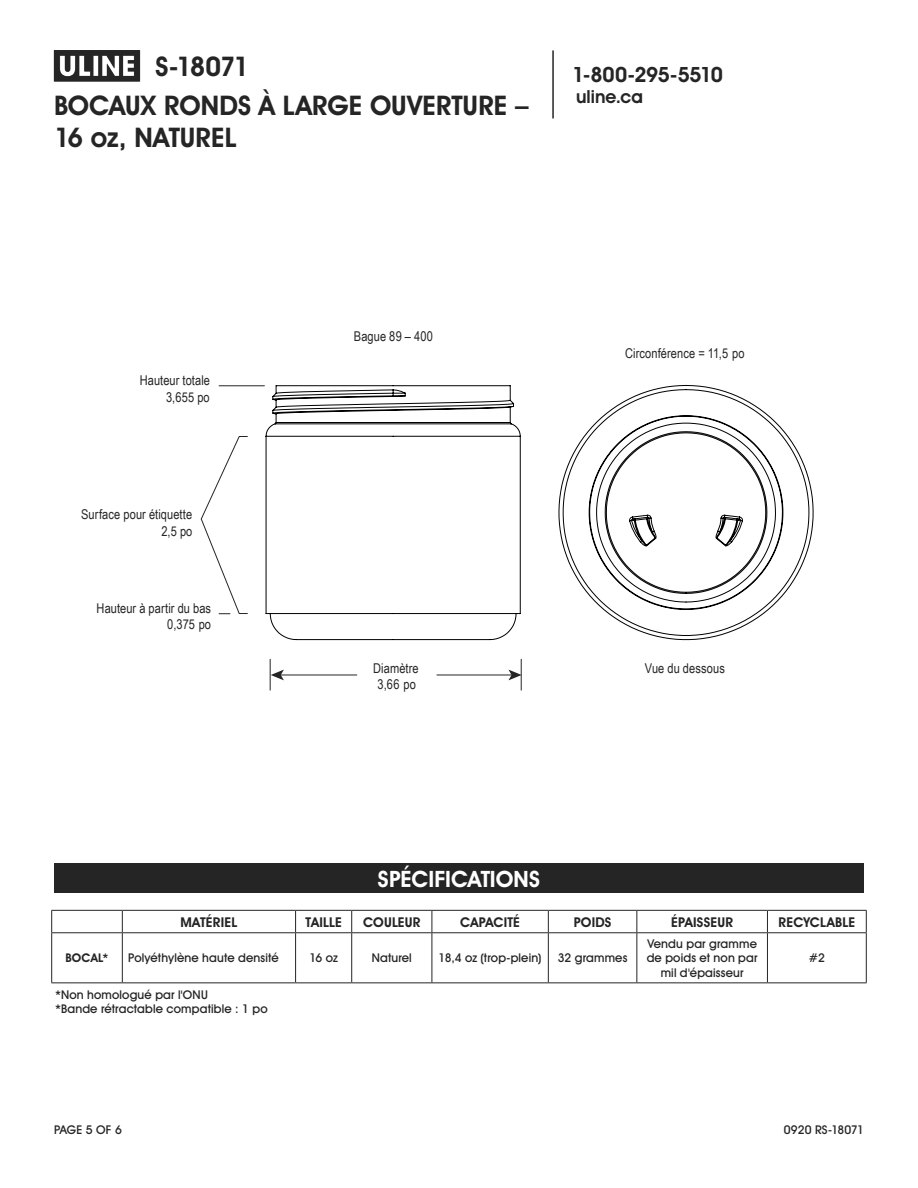
<style>
.page{position:relative;width:918px;height:1188px;background:#fff}
.page>*{position:absolute;margin:0;border:0;box-sizing:border-box;transform-origin:0 0}
.t1{font:700 27px/38.7px "Uline Two Knine";color:#252525}
.t2{font:700 22.5px "Uline Two Knine";color:#fff}
.t3{font:700 21px "Uline Two Knine";letter-spacing:-.02em;color:#252525}
.t4{font:700 18px "Uline Two Knine";color:#252525}
.t5{font:13.5px/16.2px "Arial Narrow";letter-spacing:.005em;color:#252525;text-align:right}
.t6{font:700 13.5px "Uline Two Knine";letter-spacing:.015em;color:#252525}
.t7{font:12px/14.4px "Uline Two Knine";letter-spacing:.015em;color:#252525;text-align:center}
.t8{font:700 12px "Uline Two Knine";letter-spacing:.015em;color:#252525}
.s1{font-size:28.5px}
</style>
<div class="page">
<hr style="left:552px;top:50px;width:2px;height:68px;background:#252525">
<svg style="left:54px;top:50px;width:86px;height:31px"></svg>
<div style="left:54px;top:863px;width:810px;height:30px;background:#252525"></div>
<hr style="left:51px;top:910px;width:71px;height:1px;background:#252525">
<svg style="left:51px;top:911px;width:1px;height:21px"></svg>
<hr style="left:122px;top:910px;width:174px;height:1px;background:#252525">
<svg style="left:122px;top:911px;width:1px;height:21px"></svg>
<hr style="left:296px;top:910px;width:56px;height:1px;background:#252525">
<svg style="left:295px;top:911px;width:1px;height:21px"></svg>
<hr style="left:352px;top:910px;width:80px;height:1px;background:#252525">
<svg style="left:351px;top:911px;width:1px;height:21px"></svg>
<hr style="left:432px;top:910px;width:116px;height:1px;background:#252525">
<svg style="left:432px;top:911px;width:1px;height:21px"></svg>
<hr style="left:548px;top:910px;width:89px;height:1px;background:#252525">
<svg style="left:548px;top:911px;width:1px;height:21px"></svg>
<hr style="left:637px;top:910px;width:130px;height:1px;background:#252525">
<svg style="left:636px;top:911px;width:1px;height:21px"></svg>
<hr style="left:767px;top:910px;width:100px;height:1px;background:#252525">
<svg style="left:767px;top:911px;width:1px;height:21px"></svg>
<svg style="left:866px;top:911px;width:1px;height:21px"></svg>
<hr style="left:51px;top:933px;width:1px;height:49px;background:#252525">
<hr style="left:122px;top:933px;width:1px;height:49px;background:#252525">
<hr style="left:295px;top:933px;width:1px;height:49px;background:#252525">
<hr style="left:351px;top:933px;width:1px;height:49px;background:#252525">
<hr style="left:432px;top:933px;width:1px;height:49px;background:#252525">
<hr style="left:548px;top:933px;width:1px;height:49px;background:#252525">
<hr style="left:636px;top:933px;width:1px;height:49px;background:#252525">
<hr style="left:767px;top:933px;width:1px;height:49px;background:#252525">
<hr style="left:866px;top:933px;width:1px;height:49px;background:#252525">
<hr style="left:51px;top:982px;width:71px;height:1px;background:#252525">
<hr style="left:122px;top:982px;width:174px;height:1px;background:#252525">
<hr style="left:296px;top:982px;width:56px;height:1px;background:#252525">
<hr style="left:352px;top:982px;width:80px;height:1px;background:#252525">
<hr style="left:432px;top:982px;width:116px;height:1px;background:#252525">
<hr style="left:548px;top:982px;width:89px;height:1px;background:#252525">
<hr style="left:637px;top:982px;width:130px;height:1px;background:#252525">
<hr style="left:767px;top:982px;width:100px;height:1px;background:#252525">
<hr style="left:51px;top:932px;width:71px;height:1px;background:#252525">
<hr style="left:122px;top:932px;width:174px;height:1px;background:#252525">
<hr style="left:296px;top:932px;width:56px;height:1px;background:#252525">
<hr style="left:352px;top:932px;width:80px;height:1px;background:#252525">
<hr style="left:432px;top:932px;width:116px;height:1px;background:#252525">
<hr style="left:548px;top:932px;width:89px;height:1px;background:#252525">
<hr style="left:637px;top:932px;width:130px;height:1px;background:#252525">
<hr style="left:767px;top:932px;width:100px;height:1px;background:#252525">
<hr style="left:219px;top:385px;width:45px;height:1px;background:#252525">
<hr style="left:280px;top:675px;width:77px;height:1px;background:#252525">
<svg style="left:271px;top:670px;width:13px;height:10px"></svg>
<hr style="left:437px;top:675px;width:75px;height:1px;background:#252525">
<svg style="left:508px;top:670px;width:13px;height:10px"></svg>
<svg style="left:200px;top:436px;width:48px;height:178px"></svg>
<hr style="left:270px;top:659px;width:1px;height:31px;background:#252525">
<hr style="left:521px;top:659px;width:1px;height:31px;background:#252525">
<svg style="left:265px;top:385px;width:256px;height:255px"></svg>
<svg style="left:558px;top:385px;width:256px;height:255px"></svg>
<h1 class="t1" style="left:54px;top:47px;width:476px"><span class="s1">π</span> S-18071<br>BOCAUX RONDS À LARGE OUVERTURE –</h1>
<h1 class="t1" style="left:54px;top:118px;width:184px">16 oz, NATUREL</h1>
<h3 class="t3" style="left:572px;top:62px;width:152px">1-800-295-5510</h3>
<h3 class="t4" style="left:576px;top:86px;width:68px">uline.ca</h3>
<p class="t5" style="left:140px;top:372px;width:72px">Hauteur totale<br>3,655 po</p>
<p class="t5" style="left:81px;top:506px;width:113px">Surface pour étiquette<br>2,5 po</p>
<p class="t5" style="left:97px;top:600px;width:116px">Hauteur à partir du bas<br>0,375 po</p>
<p class="t5" style="left:354px;top:327px;width:81px">Bague 89 – 400</p>
<p class="t5" style="left:625px;top:345px;width:121px">Circonférence = 11,5 po</p>
<p class="t5" style="left:373px;top:660px;width:47px;text-align:center">Diamètre<br>3,66 po</p>
<p class="t5" style="left:645px;top:660px;width:81px">Vue du dessous</p>
<h2 class="t2" style="left:378px;top:865px;width:164px">SPÉCIFICATIONS</h2>
<p class="t6" style="left:180px;top:914px;width:59px">MATÉRIEL</p>
<p class="t6" style="left:306px;top:914px;width:38px">TAILLE</p>
<p class="t6" style="left:363px;top:914px;width:59px">COULEUR</p>
<p class="t6" style="left:460px;top:914px;width:61px">CAPACITÉ</p>
<p class="t6" style="left:574px;top:914px;width:39px">POIDS</p>
<p class="t6" style="left:671px;top:914px;width:63px">ÉPAISSEUR</p>
<p class="t6" style="left:779px;top:914px;width:78px">RECYCLABLE</p>
<p class="t8" style="left:66px;top:951px;width:44px">BOCAL*</p>
<p class="t7" style="left:128px;top:951px;width:152px">Polyéthylène haute densité</p>
<p class="t7" style="left:309px;top:951px;width:30px">16 oz</p>
<p class="t7" style="left:372px;top:951px;width:42px">Naturel</p>
<p class="t7" style="left:439px;top:951px;width:104px">18,4 oz (trop-plein)</p>
<p class="t7" style="left:558px;top:951px;width:71px">32 grammes</p>
<p class="t7" style="left:55px;top:987px;width:214px;text-align:left">*Non homologué par l'ONU<br>*Bande rétractable compatible : 1 po</p>
<p class="t7" style="left:647px;top:936px;width:112px">Vendu par gramme de poids et non par mil d'épaisseur</p>
<p class="t7" style="left:809px;top:951px;width:18px">#2</p>
<p class="t7" style="left:54px;top:1122px;width:69px">PAGE 5 OF 6</p>
<p class="t7" style="left:784px;top:1122px;width:82px">0920 RS-18071</p>
</div>
